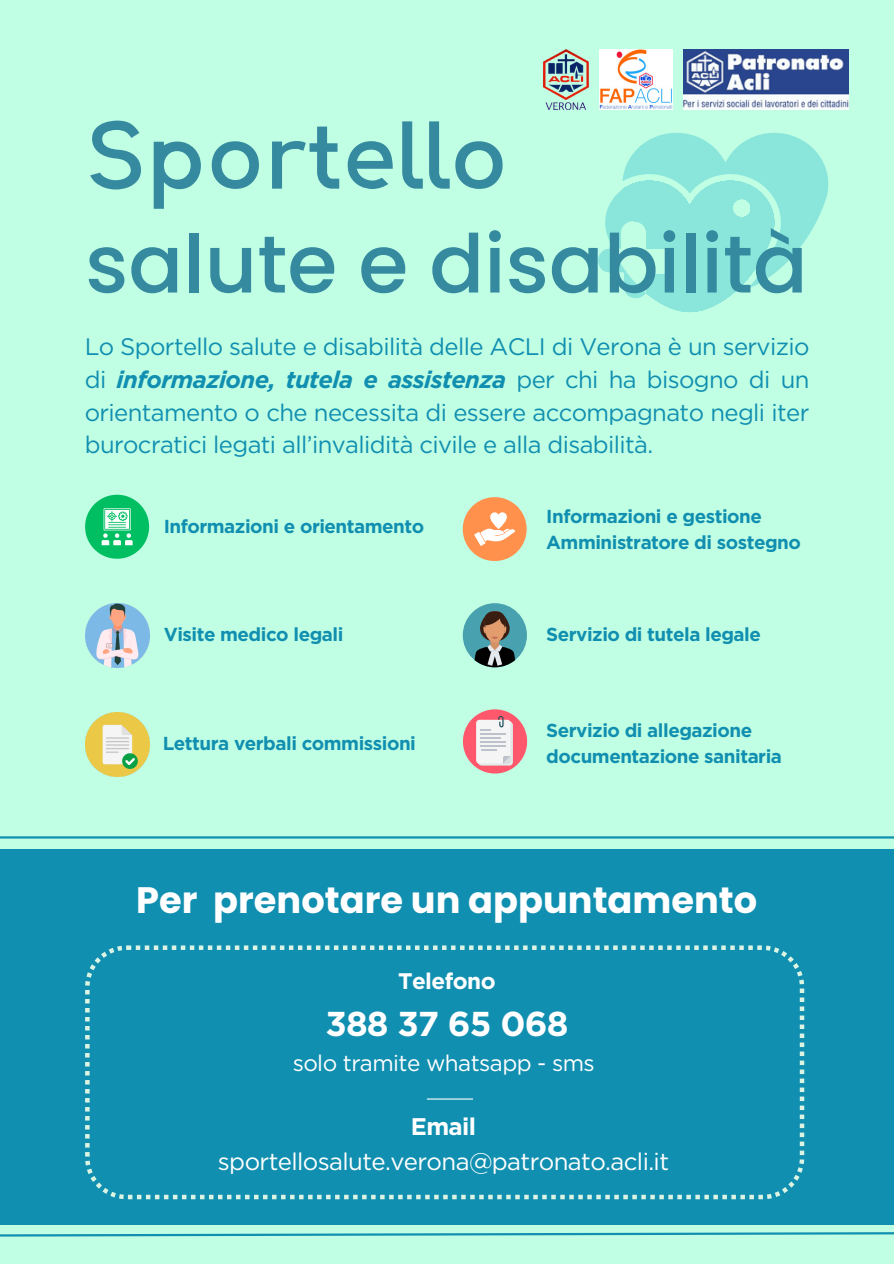
<style>
.page{position:relative;width:894px;height:1264px;background:#fff}
.page>*{position:absolute;margin:0;border:0;box-sizing:border-box;transform-origin:0 0}
.t1{font:700 86.1px "T Sqamus";color:#358aa0}
.t2{font:500 80.85px "Poppins";color:#358aa0}
.t3{font:700 36.75px "Poppins";color:#fff}
.t4{font:700 34.5px "Gotham";letter-spacing:-.025em;color:#fff}
.t5{font:24px "Gotham";letter-spacing:-.025em;color:#fff}
.t6{font:700 24px "Gotham";letter-spacing:-.025em;color:#fff}
.t7{font:23.85px/32.7px "Gotham";letter-spacing:-.025em;color:#118fb0;text-align:justify}
.t8{font:22.5px "Gotham";letter-spacing:-.025em;color:#fff}
.t9{font:700 22.5px "Gotham";letter-spacing:-.025em;color:#fff}
.t10{font:700 18.75px "Gotham";letter-spacing:-.025em;color:#118fb0}
.s1{font-weight:700;font-style:italic}
</style>
<div class="page">
<div style="left:0;top:0;width:893px;height:1263px;background:#c1ffe4"></div>
<svg style="left:598px;top:133px;width:230px;height:179px"></svg>
<div style="left:0;top:849px;width:893px;height:375px;background:#118fb0"></div>
<img style="left:683px;top:49px;width:165px;height:61px">
<img style="left:543px;top:49px;width:45px;height:61px">
<hr style="left:0;top:836px;width:893px;height:2px;background:#118fb0">
<svg style="left:0;top:1232px;width:893px;height:5px"></svg>
<img style="left:85px;top:712px;width:64px;height:64px">
<div style="left:462px;top:603px;width:65px;height:64px;background:#48a1af;border-radius:50%"></div>
<svg style="left:474px;top:611px;width:41px;height:56px"></svg>
<svg style="left:462px;top:497px;width:64px;height:64px"></svg>
<svg style="left:85px;top:495px;width:64px;height:63px"></svg>
<svg style="left:463px;top:709px;width:64px;height:64px"></svg>
<img style="left:85px;top:603px;width:64px;height:64px">
<svg style="left:85px;top:945px;width:719px;height:254px"></svg>
<hr style="left:427px;top:1098px;width:46px;height:1px;background:#fffffe">
<img style="left:599px;top:50px;width:73px;height:59px">
<h4 class="t1" style="left:85px;top:113px;width:424px">Sportello</h4>
<h4 class="t2" style="left:85px;top:208px;width:724px">salute e disabilità</h4>
<p class="t7" style="left:85px;top:330px;width:726px">Lo Sportello salute e disabilità delle ACLI di Verona è un servizio di <span class="s1">informazione, tutela e assistenza</span> per chi ha bisogno di un orientamento o che necessita di essere accompagnato negli iter burocratici legati all’invalidità civile e alla disabilità.</p>
<p class="t10" style="left:164px;top:515px;width:262px">Informazioni e orientamento</p>
<p class="t10" style="left:164px;top:623px;width:181px">Visite medico legali</p>
<p class="t10" style="left:163px;top:732px;width:254px">Lettura verbali commissioni</p>
<p class="t10" style="left:546px;top:505px;width:217px">Informazioni e gestione</p>
<p class="t10" style="left:546px;top:531px;width:256px">Amministratore di sostegno</p>
<p class="t10" style="left:546px;top:623px;width:216px">Servizio di tutela legale</p>
<p class="t10" style="left:546px;top:719px;width:207px">Servizio di allegazione</p>
<p class="t10" style="left:546px;top:745px;width:237px">documentazione sanitaria</p>
<p class="t3" style="left:136px;top:874px;width:622px">Per prenotare un appuntamento</p>
<p class="t9" style="left:398px;top:967px;width:99px">Telefono</p>
<p class="t4" style="left:325px;top:1002px;width:244px">388 37 65 068</p>
<p class="t8" style="left:292px;top:1049px;width:303px">solo tramite whatsapp - sms</p>
<p class="t6" style="left:411px;top:1111px;width:67px">Email</p>
<p class="t5" style="left:218px;top:1147px;width:452px">sportellosalute.verona@patronato.acli.it</p>
</div>
